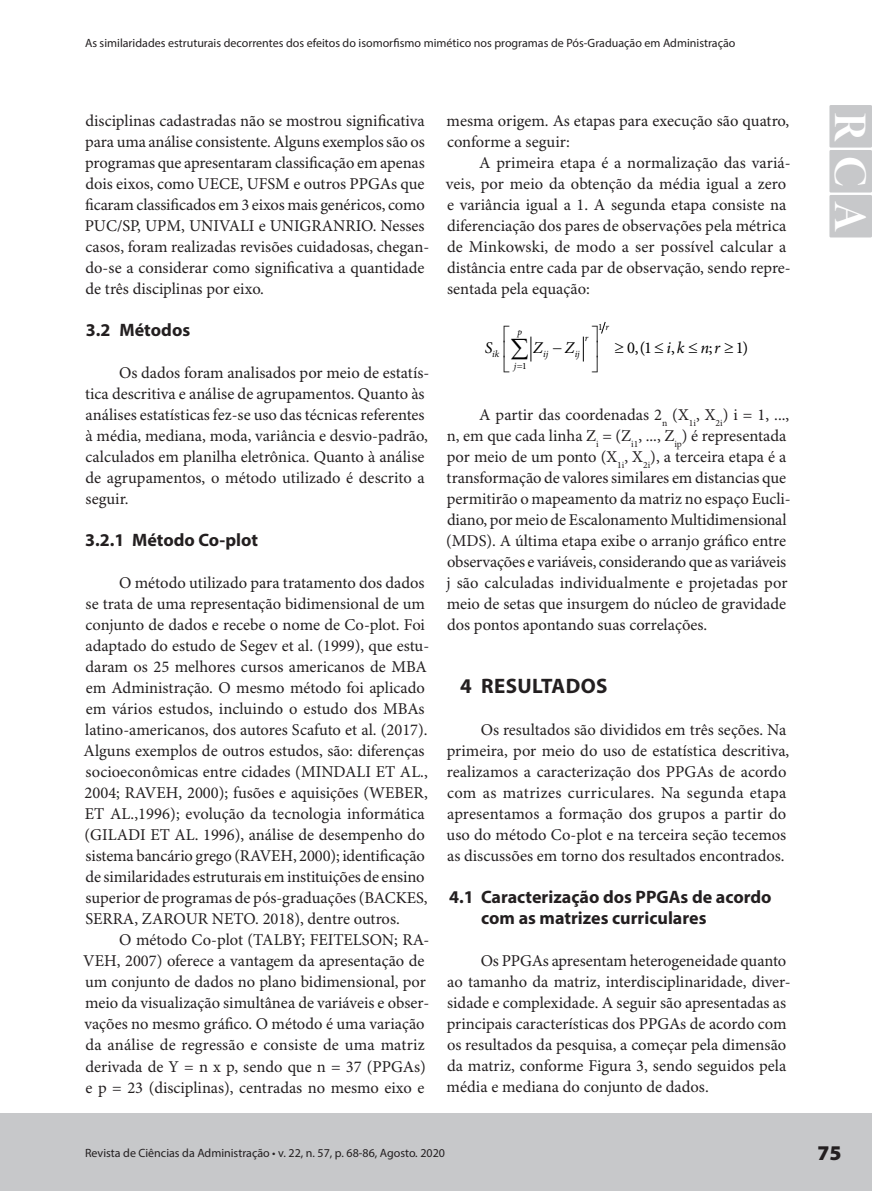
<style>
.page{position:relative;width:872px;height:1191px;background:#fff}
.page>*{position:absolute;margin:0;border:0;box-sizing:border-box;transform-origin:0 0}
.t1{font:46.8px "Minion Pro Bold Disp";color:#fff}
.t2{font:700 21px "Myriad Pro";letter-spacing:.02em;color:#231f20}
.t3{font:900 21px "Myriad Pro";color:#231f20}
.t4{font:700 18px/21px "Myriad Pro";color:#231f20}
.t5{font:16.5px/21px "Minion Pro";color:#231f20}
.t6{font:italic 16.5px "Minion Pro";color:#000001}
.t7{font:16.5px "Minion Pro";color:#000001}
.t8{font:12px "Myriad Pro";color:#231f20}
.t9{font:italic 9.6px "Minion Pro";color:#000001}
.t10{font:9.6px "Minion Pro";color:#000001}
.s1{font-style:italic}
.s2{font-style:normal}
</style>
<div class="page">
<div style="left:0;top:1113px;width:872px;height:78px;background:#c7c8ca"></div>
<div style="left:829px;top:105px;width:43px;height:43px;background:#c7c8ca"></div>
<div style="left:829px;top:150px;width:43px;height:42px;background:#c7c8ca"></div>
<div style="left:829px;top:195px;width:43px;height:42px;background:#c7c8ca"></div>
<svg style="left:583px;top:337px;width:1px;height:24px"></svg>
<svg style="left:601px;top:322px;width:4px;height:12px"></svg>
<svg style="left:530px;top:336px;width:1px;height:26px"></svg>
<p class="t8" style="left:85px;top:35px;width:652px">As similaridades estruturais decorrentes dos efeitos do isomorfismo mimético nos programas de Pós-Graduação em Administração</p>
<p class="t5" style="left:85px;top:111px;width:346px">disciplinas cadastradas não se mostrou significativa para uma análise consistente. Alguns exemplos são os programas que apresentaram classificação em apenas dois eixos, como UECE, UFSM e outros PPGAs que ficaram classificados em 3 eixos mais genéricos, como PUC/SP, UPM, UNIVALI e UNIGRANRIO. Nesses casos, foram realizadas revisões cuidadosas, chegan&shy;do-se a considerar como significativa a quantidade de três disciplinas por eixo.</p>
<p class="t4" style="left:86px;top:319px;width:106px">3.2 Métodos</p>
<p class="t5" style="left:85px;top:363px;width:346px;text-indent:34px">Os dados foram analisados por meio de estatís&shy;tica descritiva e análise de agrupamentos. Quanto às análises estatísticas fez-se uso das técnicas referentes à média, mediana, moda, variância e desvio-padrão, calculados em planilha eletrônica. Quanto à análise de agrupamentos, o método utilizado é descrito a seguir.</p>
<p class="t4" style="left:85px;top:529px;width:175px">3.2.1 Método Co-plot</p>
<p class="t5" style="left:84px;top:573px;width:347px;text-indent:36px">O método utilizado para tratamento dos dados se trata de uma representação bidimensional de um conjunto de dados e recebe o nome de Co-plot. Foi adaptado do estudo de Segev et al. (1999), que estu&shy;daram os 25 melhores cursos americanos de MBA em Administração. O mesmo método foi aplicado em vários estudos, incluindo o estudo dos MBAs latino-americanos, dos autores Scafuto et al. (2017).<br>Alguns exemplos de outros estudos, são: diferenças socioeconômicas entre cidades (MINDALI ET AL., 2004; RAVEH, 2000); fusões e aquisições (WEBER, ET AL.,1996); evolução da tecnologia informática (GILADI ET AL. 1996), análise de desempenho do sistema bancário grego (RAVEH, 2000); identificação de similaridades estruturais em instituições de ensino superior de programas de pós-graduações (BACKES, SERRA, ZAROUR NETO. 2018), dentre outros.</p>
<p class="t5" style="left:83px;top:930px;width:347px;text-indent:36px">O método Co-plot (TALBY; FEITELSON; RA-VEH, 2007) oferece a vantagem da apresentação de um conjunto de dados no plano bidimensional, por meio da visualização simultânea de variáveis e obser&shy;vações no mesmo gráfico. O método é uma variação da análise de regressão e consiste de uma matriz derivada de Y = n x p, sendo que n = 37 (PPGAs) e p = 23 (disciplinas), centradas no mesmo eixo e</p>
<p class="t5" style="left:446px;top:111px;width:344px">mesma origem. As etapas para execução são quatro, conforme a seguir:</p>
<p class="t5" style="left:446px;top:153px;width:346px;text-indent:33px">A primeira etapa é a normalização das variá&shy;veis, por meio da obtenção da média igual a zero e variância igual a 1. A segunda etapa consiste na diferenciação dos pares de observações pela métrica de Minkowski, de modo a ser possível calcular a distância entre cada par de observação, sendo repre&shy;sentada pela equação:</p>
<p class="t10" style="left:598px;top:320px;width:12px">1 <span class="s1">r</span></p>
<p class="t10" style="left:522px;top:359px;width:6px">1</p>
<p class="t9" style="left:517px;top:326px;width:6px">p</p>
<p class="t9" style="left:585px;top:332px;width:5px">r</p>
<p class="t6" style="left:654px;top:338px;width:95px">≤ik nr≥<span class="s2">1)</span></p>
<p class="t7" style="left:615px;top:337px;width:62px">≥ 0,(1 ,</p>
<p class="t7" style="left:709px;top:337px;width:5px">;</p>
<p class="t6" style="left:485px;top:338px;width:9px">S</p>
<p class="t6" style="left:533px;top:338px;width:11px">Z</p>
<p class="t6" style="left:553px;top:338px;width:23px">−Z</p>
<p class="t9" style="left:492px;top:348px;width:9px">ik</p>
<p class="t9" style="left:543px;top:348px;width:7px">ij</p>
<p class="t9" style="left:574px;top:348px;width:7px">ij</p>
<p class="t9" style="left:514px;top:360px;width:4px">j</p>
<p class="t5" style="left:446px;top:405px;width:346px;text-indent:33px">A partir das coordenadas 2<sub>n</sub> (X<sub>1i</sub>, X<sub>2i</sub>) i = 1, ..., n, em que cada linha Z<sub>i</sub> = (Z<sub>i1</sub>, ..., Z<sub>ip</sub>) é representada por meio de um ponto (X<sub>1i</sub>, X<sub>2i</sub>), a terceira etapa é a transformação de valores similares em distancias que permitirão o mapeamento da matriz no espaço Eucli&shy;diano, por meio de Escalonamento Multidimensional (MDS). A última etapa exibe o arranjo gráfico entre observações e variáveis, considerando que as variáveis j são calculadas individualmente e projetadas por meio de setas que insurgem do núcleo de gravidade dos pontos apontando suas correlações.</p>
<p class="t2" style="left:460px;top:672px;width:149px">4 RESULTADOS</p>
<p class="t5" style="left:446px;top:720px;width:344px;text-indent:34px">Os resultados são divididos em três seções. Na primeira, por meio do uso de estatística descritiva, realizamos a caracterização dos PPGAs de acordo com as matrizes curriculares. Na segunda etapa apresentamos a formação dos grupos a partir do uso do método Co-plot e na terceira seção tecemos as discussões em torno dos resultados encontrados.</p>
<p class="t4" style="left:481px;top:886px;width:292px;text-indent:-32px">4.1 Caracterização dos PPGAs de acordo com as matrizes curriculares</p>
<p class="t5" style="left:446px;top:951px;width:346px;text-indent:34px">Os PPGAs apresentam heterogeneidade quanto ao tamanho da matriz, interdisciplinaridade, diver&shy;sidade e complexidade. A seguir são apresentadas as principais características dos PPGAs de acordo com os resultados da pesquisa, a começar pela dimensão da matriz, conforme Figura 3, sendo seguidos pela média e mediana do conjunto de dados.</p>
<h1 class="t1" style="left:878px;top:112px;width:121px;rotate:90deg">RCA</h1>
<p class="t8" style="left:85px;top:1145px;width:361px">Revista de Ciências da Administração • v. 22, n. 57, p. 68-86, Agosto. 2020</p>
<p class="t3" style="left:817px;top:1141px;width:26px">75</p>
</div>
